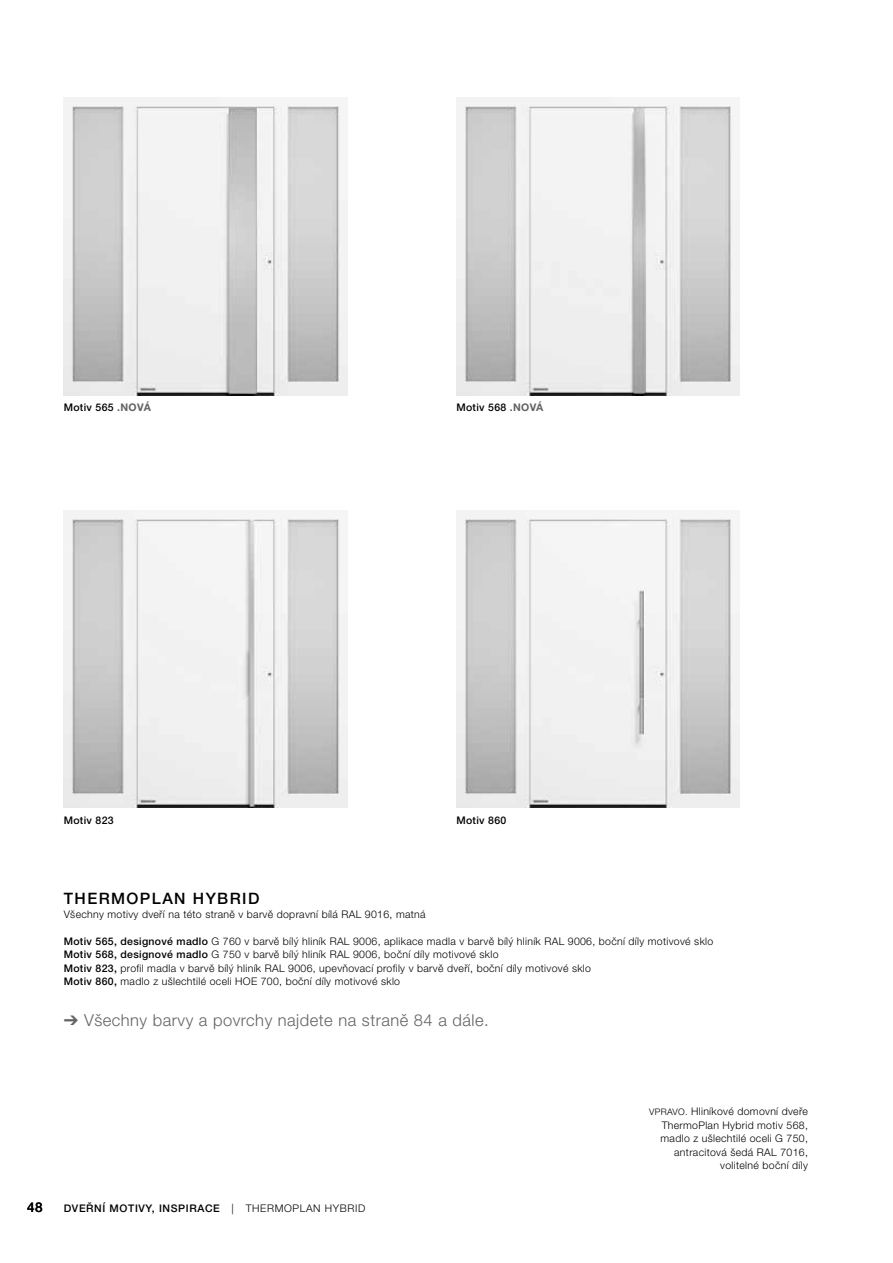
<style>
.page{position:relative;width:893px;height:1263px;background:#fff}
.page>*{position:absolute;margin:0;border:0;box-sizing:border-box;transform-origin:0 0}
.t1{font:300 16.5px "Hoermann Helvetica Neue";letter-spacing:.03em;color:#646363}
.t2{font:500 15.75px "Hoermann Helvetica Neue";letter-spacing:.09em;color:#000}
.t3{font:500 13.5px "Hoermann Helvetica Neue";color:#000}
.t4{font:300 10.5px/13.5px "Hoermann Helvetica Neue";letter-spacing:.03em;color:#000}
.t5{font:500 10.5px "Hoermann Helvetica Neue";letter-spacing:.03em;color:#000}
.t6{font:500 10.5px "Hoermann Helvetica Neue";letter-spacing:.06em;color:#000}
.s1{font-weight:700;color:#646363}
.s2{font-weight:500}
.s3{font-weight:300}
.s4{font-size:9px}
</style>
<div class="page">
<img style="left:456px;top:510px;width:284px;height:298px">
<img style="left:456px;top:98px;width:284px;height:297px">
<img style="left:64px;top:510px;width:283px;height:298px">
<img style="left:64px;top:98px;width:283px;height:297px">
<p class="t5" style="left:64px;top:400px;width:89px">Motiv 565 <span class="s1">.NOVÁ</span></p>
<p class="t5" style="left:456px;top:400px;width:89px">Motiv 568 <span class="s1">.NOVÁ</span></p>
<p class="t5" style="left:64px;top:813px;width:51px">Motiv 823</p>
<p class="t5" style="left:456px;top:813px;width:51px">Motiv 860</p>
<h2 class="t2" style="left:64px;top:888px;width:197px">THERMOPLAN HYBRID</h2>
<p class="t4" style="left:64px;top:906px;width:363px">Všechny motivy dveří na této straně v barvě dopravní bílá RAL 9016, matná</p>
<p class="t4" style="left:64px;top:933px;width:651px"><span class="s2">Motiv 565, designové madlo</span> G 760 v barvě bílý hliník RAL 9006, aplikace madla v barvě bílý hliník RAL 9006, boční díly motivové sklo <span class="s2">Motiv 568, designové madlo</span> G 750 v barvě bílý hliník RAL 9006, boční díly motivové sklo<br><span class="s2">Motiv 823,</span> profil madla v barvě bílý hliník RAL 9006, upevňovací profily v barvě dveří, boční díly motivové sklo<br><span class="s2">Motiv 860,</span> madlo z ušlechtilé oceli HOE 700, boční díly motivové sklo</p>
<h1 class="t1" style="left:64px;top:1008px;width:426px">➔ Všechny barvy a povrchy najdete na straně 84 a dále.</h1>
<p class="t3" style="left:27px;top:1198px;width:17px">48</p>
<p class="t6" style="left:64px;top:1201px;width:303px">DVEŘNÍ MOTIVY, INSPIRACE <span class="s3">| THERMOPLAN HYBRID</span></p>
<p class="t4" style="left:649px;top:1104px;width:160px;text-align:right"><span class="s4">VPRAVO.</span> Hliníkové domovní dveře<br>ThermoPlan Hybrid motiv 568, madlo z ušlechtilé oceli G 750, antracitová šedá RAL 7016, volitelné boční díly</p>
</div>
